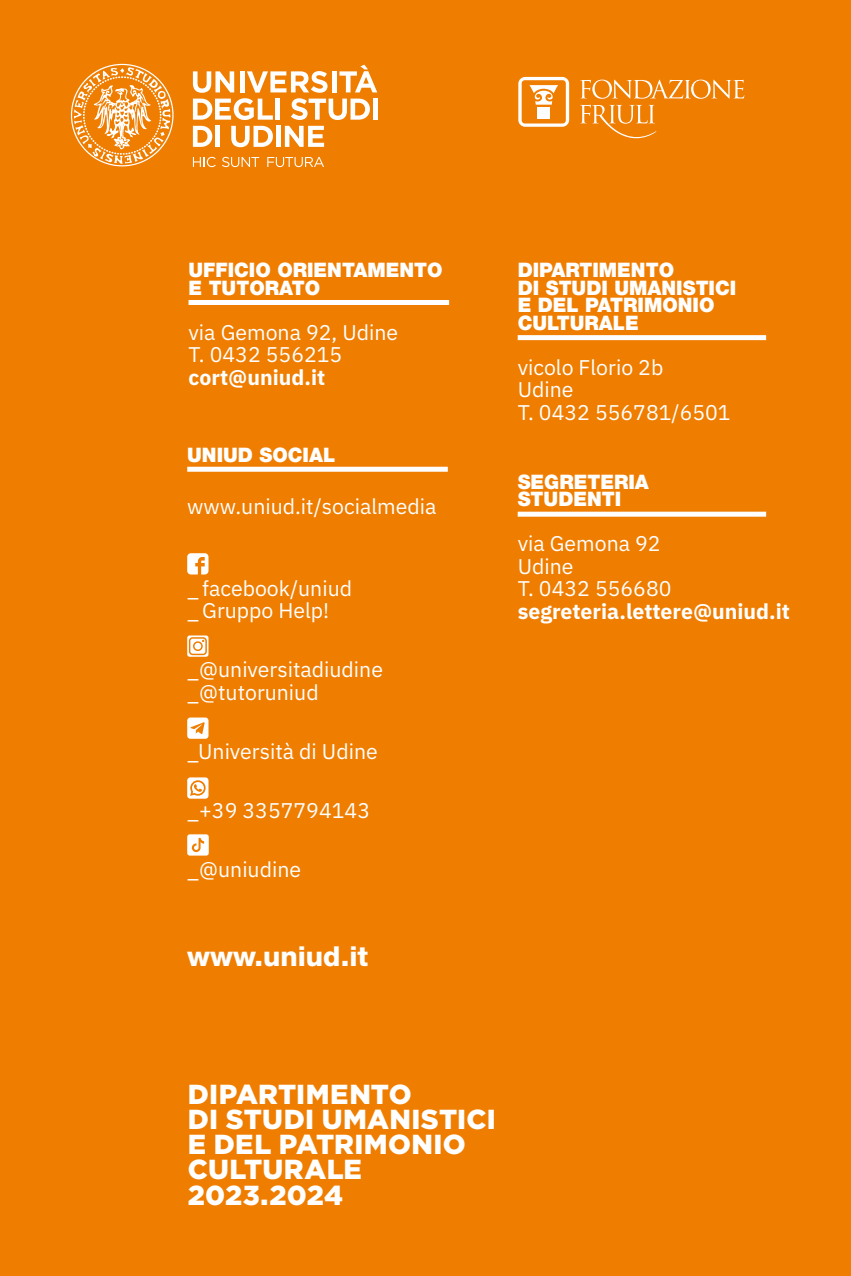
<style>
.page{position:relative;width:851px;height:1276px;background:#fff}
.page>*{position:absolute;margin:0;border:0;box-sizing:border-box;transform-origin:0 0}
.t1{font:900 27.5px/25px "Gotham";letter-spacing:.01em;color:#fff}
.t2{font:800 27.5px "Helvetica Neue LT Std";color:#fff}
.t3{font:21.25px/22.5px "IBM Plex Sans";color:#fff}
.t4{font:700 21.25px "IBM Plex Sans";color:#fff}
.t5{font:900 20px/17.5px "Helvetica Neue LT Std";color:#fff}
</style>
<div class="page">
<div style="left:0;top:0;width:850px;height:1276px;background:#ef7d00"></div>
<div style="left:517px;top:335px;width:249px;height:5px;background:#fff"></div>
<div style="left:517px;top:512px;width:249px;height:5px;background:#fff"></div>
<svg style="left:518px;top:77px;width:51px;height:50px"></svg>
<div style="left:537px;top:107px;width:12px;height:12px;background:#fff"></div>
<svg style="left:580px;top:80px;width:164px;height:19px"></svg>
<svg style="left:580px;top:105px;width:76px;height:34px"></svg>
<div style="left:188px;top:300px;width:261px;height:5px;background:#fff"></div>
<div style="left:187px;top:467px;width:261px;height:5px;background:#fff"></div>
<svg style="left:187px;top:553px;width:21px;height:21px"></svg>
<svg style="left:187px;top:635px;width:21px;height:22px"></svg>
<svg style="left:187px;top:777px;width:21px;height:21px"></svg>
<svg style="left:187px;top:717px;width:21px;height:22px"></svg>
<svg style="left:187px;top:834px;width:22px;height:21px"></svg>
<svg style="left:71px;top:64px;width:102px;height:102px"></svg>
<svg style="left:193px;top:157px;width:23px;height:10px"></svg>
<svg style="left:222px;top:157px;width:37px;height:10px"></svg>
<svg style="left:267px;top:157px;width:57px;height:10px"></svg>
<svg style="left:193px;top:65px;width:184px;height:55px"></svg>
<hr style="left:373px;top:99px;width:4px;height:21px;background:#fff">
<svg style="left:193px;top:126px;width:19px;height:21px"></svg>
<hr style="left:215px;top:126px;width:4px;height:21px;background:#fff">
<svg style="left:231px;top:126px;width:42px;height:21px"></svg>
<hr style="left:276px;top:126px;width:4px;height:21px;background:#fff">
<svg style="left:285px;top:126px;width:39px;height:21px"></svg>
<p class="t5" style="left:188px;top:261px;width:256px">UFFICIO ORIENTAMENTO<br>E TUTORATO</p>
<p class="t3" style="left:188px;top:319px;width:211px">via Gemona 92, Udine<br>T. 0432 556215</p>
<p class="t4" style="left:188px;top:360px;width:138px">cort@uniud.it</p>
<p class="t5" style="left:187px;top:446px;width:150px">UNIUD SOCIAL</p>
<p class="t3" style="left:187px;top:493px;width:251px">www.uniud.it/socialmedia</p>
<p class="t3" style="left:187px;top:575px;width:166px">_facebook/uniud _Gruppo Help!</p>
<p class="t3" style="left:187px;top:656px;width:197px">_@universitadiudine _@tutoruniud</p>
<p class="t3" style="left:187px;top:738px;width:192px">_Università di Udine</p>
<p class="t3" style="left:187px;top:797px;width:184px">_+39 3357794143</p>
<p class="t3" style="left:187px;top:857px;width:115px">_@uniudine</p>
<p class="t2" style="left:187px;top:940px;width:182px">www.uniud.it</p>
<p class="t5" style="left:517px;top:261px;width:220px">DIPARTIMENTO<br>DI STUDI UMANISTICI<br>E DEL PATRIMONIO<br>CULTURALE</p>
<p class="t3" style="left:517px;top:354px;width:214px">vicolo Florio 2b<br>Udine<br>T. 0432 556781/6501</p>
<p class="t5" style="left:517px;top:473px;width:133px">SEGRETERIA<br>STUDENTI</p>
<p class="t3" style="left:517px;top:531px;width:155px">via Gemona 92<br>Udine<br>T. 0432 556680</p>
<p class="t4" style="left:517px;top:594px;width:274px">segreteria.lettere@uniud.it</p>
<p class="t1" style="left:188px;top:1082px;width:309px">DIPARTIMENTO<br>DI STUDI UMANISTICI<br>E DEL PATRIMONIO<br>CULTURALE<br>2023.2024</p>
</div>
